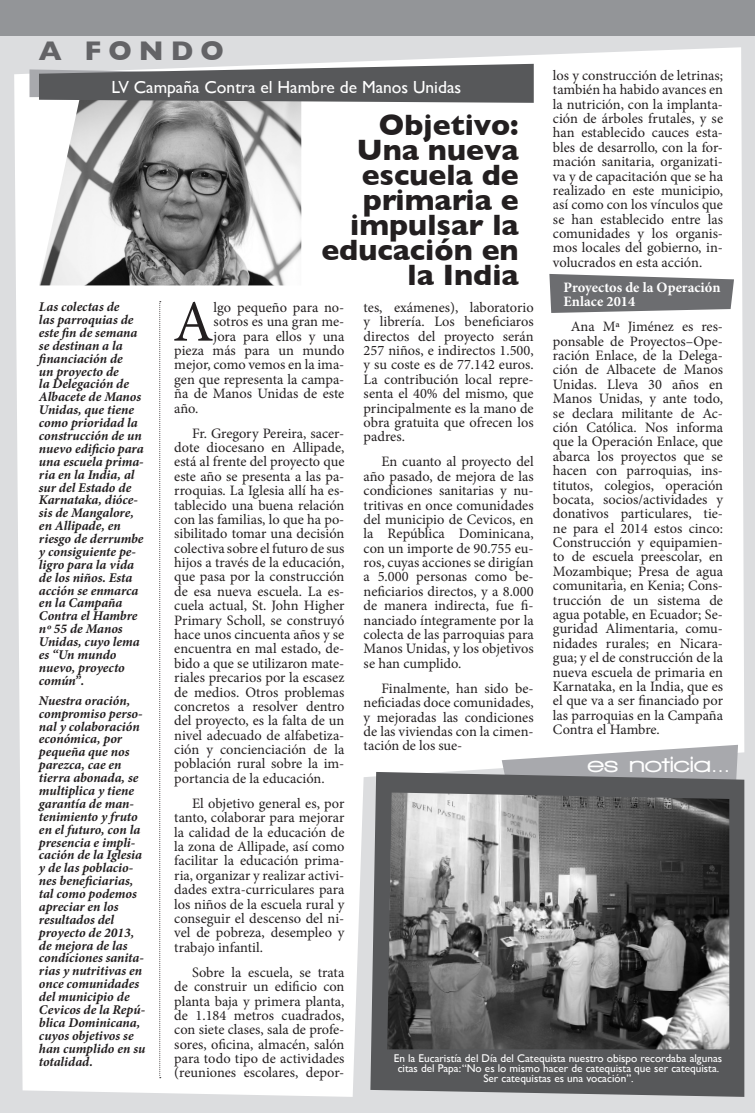
<style>
.page{position:relative;width:755px;height:1117px;background:#fff}
.page>*{position:absolute;margin:0;border:0;box-sizing:border-box;transform-origin:0 0}
.t1{font:58.62px "Minion Pro";color:#231f20}
.t2{font:700 30px/25px "Gill Sans";color:#231f20;text-align:right}
.t3{font:700 27.5px "Gill Sans";letter-spacing:.26em;color:#636366}
.t4{font:900 22.5px "Walkway Expand";color:#fff}
.t5{font:17.5px "Gill Sans";color:#fff}
.t6{font:14.38px/14.4px "Minion Pro";color:#231f20;text-align:justify}
.t7{font:700 14.38px/14.4px "Minion Pro";color:#fff}
.t8{font:italic 700 13.38px/12.9px "Minion Pro";letter-spacing:-.005em;color:#231f20}
.t9{font:11.25px/10px "Gill Sans";color:#fff;text-align:center}
</style>
<div class="page">
<div style="left:0;top:4px;width:755px;height:1109px;background:#dcdddf"></div>
<div style="left:14px;top:47px;width:730px;height:1049px;background:#fff"></div>
<img style="left:39px;top:103px;width:262px;height:182px">
<svg style="left:159px;top:301px;width:2px;height:777px"></svg>
<svg style="left:30px;top:64px;width:504px;height:39px"></svg>
<div style="left:0;top:0;width:755px;height:35px;background:#939598"></div>
<svg style="left:549px;top:274px;width:185px;height:39px"></svg>
<svg style="left:502px;top:744px;width:236px;height:27px"></svg>
<svg style="left:370px;top:771px;width:374px;height:325px;fill:#57585a"></svg>
<img style="left:387px;top:792px;width:342px;height:257px">
<p class="t3" style="left:39px;top:29px;width:186px">A FONDO</p>
<p class="t6" style="left:553px;top:68px;width:172px">los y construcción de letrinas; también ha habido avances en la nutrición, con la implanta&shy;ción de árboles frutales, y se han establecido cauces esta&shy;bles de desarrollo, con la for&shy;mación sanitaria, organizati&shy;va y de capacitación que se ha realizado en este municipio, así como con los vínculos que se han establecido entre las comunidades y los organis&shy;mos locales del gobierno, in&shy;volucrados en esta acción.</p>
<p class="t7" style="left:563px;top:280px;width:158px">Proyectos de la Operación<br>Enlace 2014</p>
<p class="t6" style="left:553px;top:319px;width:172px;text-indent:18px">Ana Mª Jiménez es res&shy;ponsable de Proyectos–Ope&shy;ración Enlace, de la Delega&shy;ción de Albacete de Manos Unidas. Lleva 30 años en Manos Unidas, y ante todo, se declara militante de Ac&shy;ción Católica. Nos informa que la Operación Enlace, que abarca los proyectos que se hacen con parroquias, ins&shy;titutos, colegios, operación bocata, socios/actividades y donativos particulares, tie&shy;ne para el 2014 estos cinco:<br>Construcción y equipamien&shy;to de escuela preescolar, en Mozambique; Presa de agua comunitaria, en Kenia; Cons&shy;trucción de un sistema de agua potable, en Ecuador; Se&shy;guridad Alimentaria, comu&shy;nidades rurales; en Nicara&shy;gua; y el de construcción de la nueva escuela de primaria en Karnataka, en la India, que es el que va a ser financiado por las parroquias en la Campaña Contra el Hambre.</p>
<p class="t5" style="left:112px;top:76px;width:351px">LV Campaña Contra el Hambre de Manos Unidas</p>
<p class="t2" style="left:321px;top:111px;width:199px">Objetivo:<br>Una nueva escuela de primaria e impulsar la educación en la India</p>
<p class="t6" style="left:364px;top:300px;width:172px">tes, exámenes), laboratorio y librería. Los beneficiaros directos del proyecto serán 257 niños, e indirectos 1.500, y su coste es de 77.142 euros.<br>La contribución local repre&shy;senta el 40% del mismo, que principalmente es la mano de obra gratuita que ofrecen los padres.</p>
<p class="t6" style="left:364px;top:454px;width:172px;text-indent:18px">En cuanto al proyecto del año pasado, de mejora de las condiciones sanitarias y nu&shy;tritivas en once comunidades del municipio de Cevicos, en la República Dominicana, con un importe de 90.755 eu&shy;ros, cuyas acciones se dirigían a 5.000 personas como be&shy;neficiarios directos, y a 8.000 de manera indirecta, fue fi&shy;nanciado íntegramente por la colecta de las parroquias para Manos Unidas, y los objetivos se han cumplido.</p>
<p class="t6" style="left:364px;top:681px;width:172px;text-indent:18px">Finalmente, han sido be&shy;neficiadas doce comunidades, y mejoradas las condiciones de las viviendas con la cimen&shy;tación de los sue-</p>
<p class="t1" style="left:173px;top:282px;width:42px">A</p>
<p class="t6" style="left:214px;top:300px;width:132px">lgo pequeño para no-</p>
<p class="t8" style="left:39px;top:300px;width:106px">Las colectas de<br>las parroquias de este fin de semana se destinan a la financiación de<br>un proyecto de<br>la Delegación de<br>Albacete de Manos<br>Unidas, que tiene como prioridad la construcción de un nuevo edificio para una escuela prima&shy;ria en la India, al sur del Estado de<br>Karnataka, dióce&shy;sis de Mangalore, en Allipade, en riesgo de derrumbe y consiguiente pe&shy;ligro para la vida de los niños. Esta acción se enmarca en la Campaña<br>Contra el Hambre nº 55 de Manos<br>Unidas, cuyo lema es “Un mundo nuevo, proyecto común”.</p>
<p class="t8" style="left:39px;top:693px;width:108px">Nuestra oración, compromiso perso&shy;nal y colaboración económica, por pequeña que nos parezca, cae en tierra abonada, se multiplica y tiene garantía de man&shy;tenimiento y fruto en el futuro, con la presencia e impli&shy;cación de la Iglesia y de las poblacio&shy;nes beneficiarias, tal como podemos apreciar en los resultados del proyecto de 2013, de mejora de las condiciones sanita&shy;rias y nutritivas en once comunidades del municipio de<br>Cevicos de la Repú&shy;blica Dominicana, cuyos objetivos se han cumplido en su totalidad.</p>
<p class="t6" style="left:214px;top:314px;width:132px">sotros es una gran me-</p>
<p class="t6" style="left:214px;top:329px;width:132px">jora para ellos y una</p>
<p class="t6" style="left:174px;top:343px;width:172px">pieza más para un mundo</p>
<p class="t6" style="left:174px;top:357px;width:172px">mejor, como vemos en la ima-</p>
<p class="t6" style="left:174px;top:372px;width:172px">gen que representa la campa-</p>
<p class="t6" style="left:174px;top:386px;width:172px">ña de Manos Unidas de este</p>
<p class="t6" style="left:174px;top:401px;width:26px">año.</p>
<p class="t6" style="left:174px;top:426px;width:172px;text-indent:18px">Fr. Gregory Pereira, sacer&shy;dote diocesano en Allipade, está al frente del proyecto que este año se presenta a las pa&shy;rroquias. La Iglesia allí ha es&shy;tablecido una buena relación con las familias, lo que ha po&shy;sibilitado tomar una decisión colectiva sobre el futuro de sus hijos a través de la educación, que pasa por la construcción de esa nueva escuela. La es&shy;cuela actual, St. John Higher Primary Scholl, se construyó hace unos cincuenta años y se encuentra en mal estado, de&shy;bido a que se utilizaron mate&shy;riales precarios por la escasez de medios. Otros problemas concretos a resolver dentro del proyecto, es la falta de un nivel adecuado de alfabetiza&shy;ción y concienciación de la población rural sobre la im&shy;portancia de la educación.</p>
<p class="t6" style="left:174px;top:796px;width:172px;text-indent:18px">El objetivo general es, por tanto, colaborar para mejorar la calidad de la educación de la zona de Allipade, así como facilitar la educación prima&shy;ria, organizar y realizar activi&shy;dades extra-curriculares para los niños de la escuela rural y conseguir el descenso del ni&shy;vel de pobreza, desempleo y trabajo infantil.</p>
<p class="t6" style="left:174px;top:964px;width:172px;text-indent:18px">Sobre la escuela, se trata de construir un edificio con planta baja y primera planta, de 1.184 metros cuadrados, con siete clases, sala de profe&shy;sores, oficina, almacén, salón para todo tipo de actividades (reuniones escolares, depor-</p>
<p class="t4" style="left:588px;top:752px;width:144px">es noticia...</p>
<p class="t9" style="left:394px;top:1052px;width:330px">En la Eucaristía del Día del Catequista nuestro obispo recordaba algunas citas del Papa: “No es lo mismo hacer de catequista que ser catequista.<br>Ser catequistas es una vocación”.</p>
</div>
